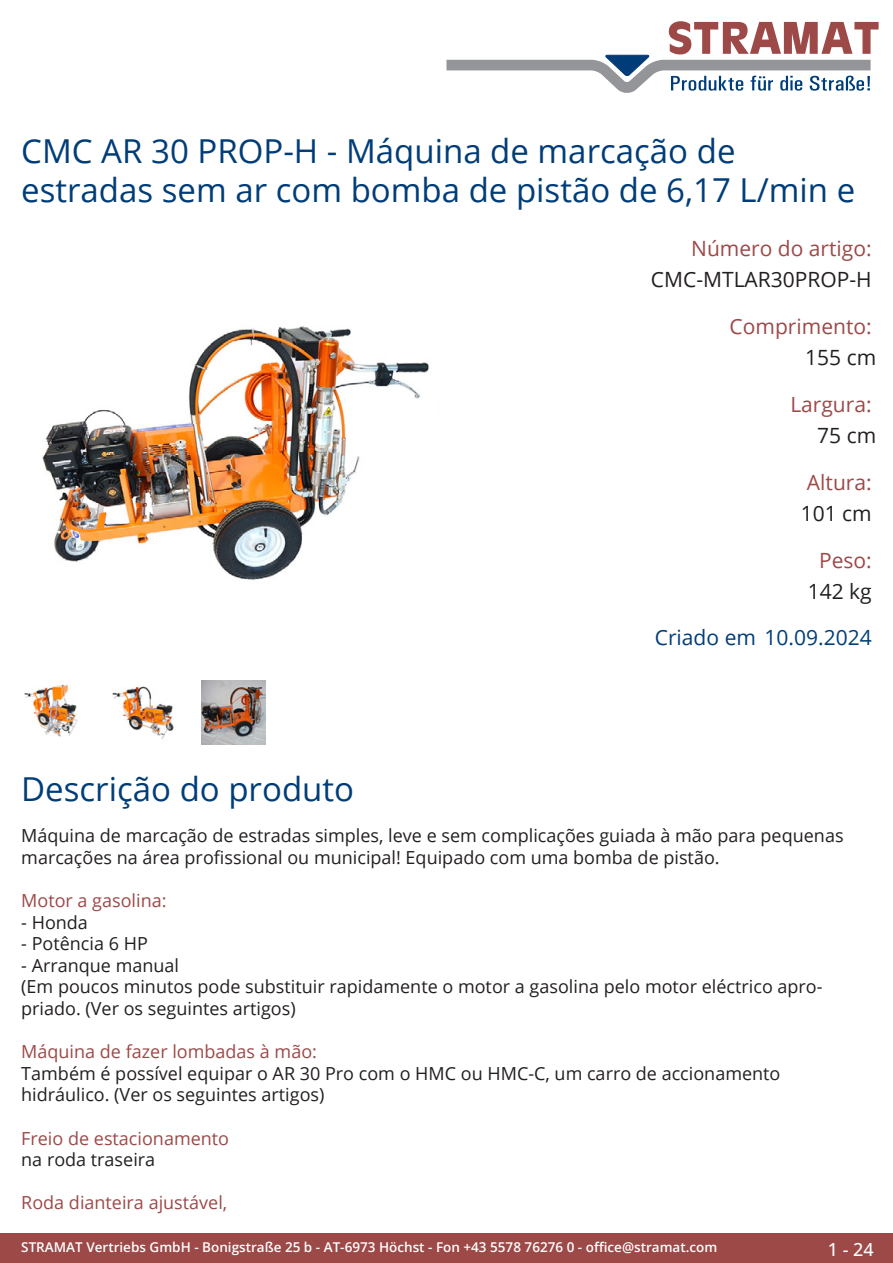
<style>
.page{position:relative;width:893px;height:1263px;background:#fff}
.page>*{position:absolute;margin:0;border:0;box-sizing:border-box;transform-origin:0 0}
.Produkttitel{font:33px/39.6px "Open Sans";color:#003d78}
.TechDaten_Überschrif{font:21px "Open Sans";color:#9c4948}
.TechDaten_Inhalt{font:21px "Open Sans";color:#231f20}
.Erstellungsdatum{font:21px "Open Sans";color:#003d78}
.Beschreibung_Text{font:18px/21.6px "Open Sans";color:#231f20}
.Beschreibung_Text-2{font:18px/21.6px "Open Sans";color:#9c4948}
.t1{font:500 18px "Open Sans";color:#fff}
.t2{font:600 13.5px "Open Sans";color:#fff}
.s1{color:#9c4948}
.s2{color:#231f20}
</style>
<div class="page">
<div style="left:0;top:1233px;width:893px;height:30px;background:#9c4948"></div>
<svg style="left:446px;top:21px;width:433px;height:72px"></svg>
<img style="left:42px;top:326px;width:387px;height:254px">
<img style="left:24px;top:684px;width:54px;height:53px">
<img style="left:112px;top:686px;width:62px;height:53px">
<img style="left:202px;top:680px;width:64px;height:64px">
<p class="Produkttitel" style="left:21px;top:130px;width:835px">CMC AR 30 PROP-H - Máquina de marcação de estradas sem ar com bomba de pistão de 6,17 L/min e</p>
<p class="TechDaten_Überschrif" style="left:691px;top:234px;width:182px">Número do artigo:</p>
<p class="TechDaten_Inhalt" style="left:651px;top:265px;width:222px">CMC-MTLAR30PROP-H</p>
<p class="TechDaten_Überschrif" style="left:730px;top:312px;width:144px">Comprimento:</p>
<p class="TechDaten_Inhalt" style="left:805px;top:343px;width:73px">155 cm</p>
<p class="TechDaten_Überschrif" style="left:790px;top:390px;width:83px">Largura:</p>
<p class="TechDaten_Inhalt" style="left:817px;top:421px;width:61px">75 cm</p>
<p class="TechDaten_Überschrif" style="left:807px;top:468px;width:66px">Altura:</p>
<p class="TechDaten_Inhalt" style="left:801px;top:499px;width:73px">101 cm</p>
<p class="TechDaten_Überschrif" style="left:819px;top:546px;width:54px">Peso:</p>
<p class="TechDaten_Inhalt" style="left:808px;top:577px;width:66px">142 kg</p>
<p class="Erstellungsdatum" style="left:655px;top:623px;width:218px">Criado em 10.09.2024</p>
<p class="Produkttitel" style="left:21px;top:768px;width:334px">Descrição do produto</p>
<p class="Beschreibung_Text" style="left:21px;top:824px;width:824px">Máquina de marcação de estradas simples, leve e sem complicações guiada à mão para pequenas marcações na área profissional ou municipal! Equipado com uma bomba de pistão.</p>
<p class="Beschreibung_Text-2" style="left:21px;top:889px;width:147px">Motor a gasolina:</p>
<p class="Beschreibung_Text" style="left:21px;top:911px;width:68px">- Honda</p>
<p class="Beschreibung_Text" style="left:21px;top:932px;width:128px">- Potência 6 HP</p>
<p class="Beschreibung_Text" style="left:21px;top:954px;width:801px">- Arranque manual<br>(Em poucos minutos pode substituir rapidamente o motor a gasolina pelo motor eléctrico apro&shy;priado. (Ver os seguintes artigos)</p>
<p class="Beschreibung_Text" style="left:21px;top:1040px;width:761px"><span class="s1">Máquina de fazer lombadas à mão:<br></span>Também é possível equipar o AR 30 Pro com o HMC ou HMC-C, um carro de accionamento hidráulico. (Ver os seguintes artigos)</p>
<p class="Beschreibung_Text-2" style="left:21px;top:1127px;width:209px">Freio de estacionamento <span class="s2">na roda traseira</span></p>
<p class="Beschreibung_Text-2" style="left:21px;top:1191px;width:208px">Roda dianteira ajustável,</p>
<p class="t2" style="left:21px;top:1238px;width:698px">STRAMAT Vertriebs GmbH - Bonigstraße 25 b - AT-6973 Höchst - Fon +43 5578 76276 0 - office@stramat.com</p>
<p class="t1" style="left:828px;top:1237px;width:48px">1 - 24</p>
</div>
